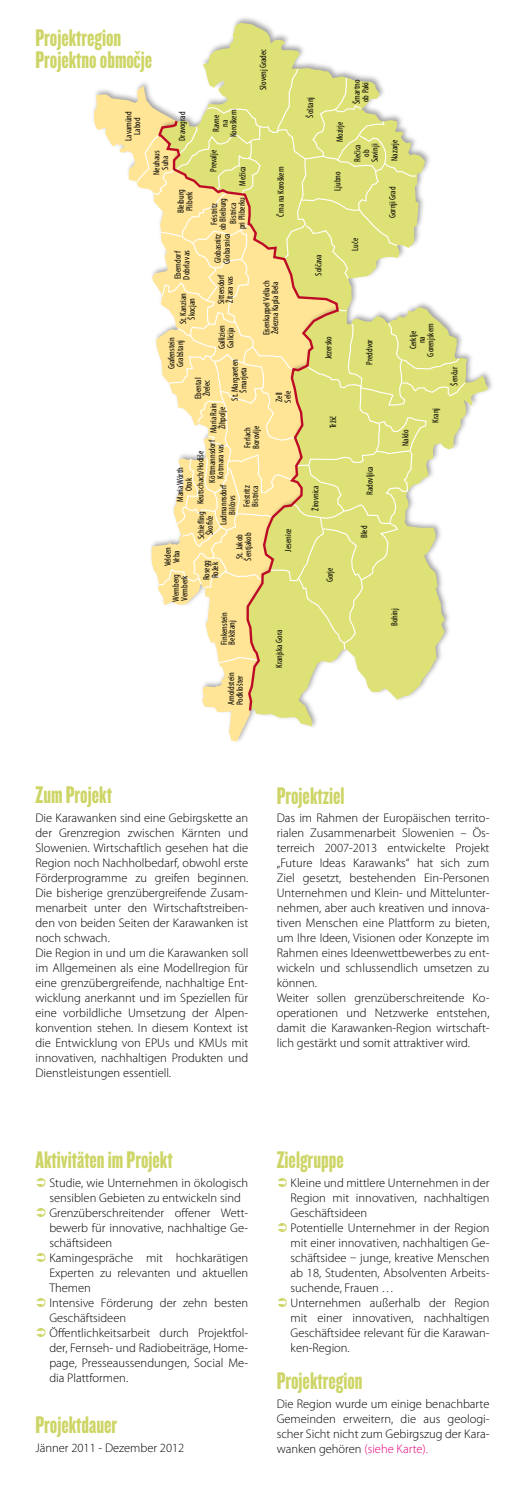
<style>
.page{position:relative;width:525px;height:1489px;background:#fff}
.page>*{position:absolute;margin:0;border:0;box-sizing:border-box;transform-origin:0 0}
.t1{font:25px/22.5px "Knockout HTF68 Full Featherwt";color:#cdd566}
.t2{font:300 12.5px/15px "Myriad Pro";color:#000}
.t3{font:condensed 9.12px/8.6px "Myriad Pro";color:#000}
.s1{color:#e2007a}
</style>
<div class="page">
<svg style="left:94px;top:89px;width:152px;height:652px"></svg>
<svg style="left:160px;top:23px;width:327px;height:703px"></svg>
<svg style="left:157px;top:650px;width:183px;height:63px"></svg>
<svg style="left:135px;top:67px;width:331px;height:583px"></svg>
<h1 class="t1" style="left:35px;top:27px;width:118px">Projektregion<br>Projektno obmoˇcje</h1>
<p class="t3" style="left:124px;top:141px;width:31px;text-align:center;rotate:-90deg">Lavamünd<br>Labod</p>
<p class="t3" style="left:177px;top:141px;width:30px;rotate:-90deg">Dravograd</p>
<p class="t3" style="left:211px;top:137px;width:29px;text-align:center;rotate:-90deg">Ravne<br>na<br>Koroškem</p>
<p class="t3" style="left:258px;top:90px;width:42px;rotate:-90deg">Slovenj Gradec</p>
<p class="t3" style="left:305px;top:117px;width:22px;rotate:-90deg">Šoštanj</p>
<p class="t3" style="left:352px;top:104px;width:26px;rotate:-90deg">Šmartno ob Paki</p>
<p class="t3" style="left:335px;top:142px;width:22px;rotate:-90deg">Mozirje</p>
<p class="t3" style="left:353px;top:162px;width:20px;text-align:center;rotate:-90deg">Rečica ob<br>Savinji</p>
<p class="t3" style="left:209px;top:172px;width:24px;rotate:-90deg">Prevalje</p>
<p class="t3" style="left:152px;top:175px;width:26px;text-align:center;rotate:-90deg">Neuhaus<br>Suha</p>
<p class="t3" style="left:238px;top:185px;width:21px;rotate:-90deg">Mežica</p>
<p class="t3" style="left:276px;top:216px;width:51px;rotate:-90deg">Črna na Koroškem</p>
<p class="t3" style="left:333px;top:191px;width:21px;rotate:-90deg">Ljubno</p>
<p class="t3" style="left:176px;top:213px;width:25px;rotate:-90deg">Bleiburg<br>Pliberk</p>
<p class="t3" style="left:173px;top:279px;width:31px;rotate:-90deg">Eberndorf<br>Dobrla vas</p>
<p class="t3" style="left:228px;top:229px;width:34px;text-align:center;rotate:-90deg">Bistrica<br>pri Pliberku</p>
<p class="t3" style="left:210px;top:230px;width:34px;text-align:center;rotate:-90deg">Feistritz<br>ob Bleiburg</p>
<p class="t3" style="left:213px;top:264px;width:32px;line-height:9.1px;rotate:-90deg">Globasnitz<br>Globasnica</p>
<p class="t3" style="left:350px;top:250px;width:14px;rotate:-90deg">Luče</p>
<p class="t3" style="left:314px;top:276px;width:23px;rotate:-90deg">Solčava</p>
<p class="t3" style="left:216px;top:304px;width:31px;rotate:-90deg">Sittersdorf<br>Žitara vas</p>
<p class="t3" style="left:217px;top:349px;width:26px;rotate:-90deg">Gallizien<br>Galicija</p>
<p class="t3" style="left:262px;top:335px;width:56px;rotate:-90deg">Eisenkappel Vellach<br>Železna Kapla Bela</p>
<p class="t3" style="left:178px;top:324px;width:32px;text-align:center;rotate:-90deg">St. Kanzian<br>Škocjan</p>
<p class="t3" style="left:167px;top:369px;width:34px;rotate:-90deg">Grafenstein<br>Grabštanj</p>
<p class="t3" style="left:324px;top:359px;width:25px;rotate:-90deg">Jezersko</p>
<p class="t3" style="left:365px;top:364px;width:27px;rotate:-90deg">Preddvor</p>
<p class="t3" style="left:230px;top:400px;width:43px;text-align:center;rotate:-90deg">St. Margareten<br>Šmarjeta</p>
<p class="t3" style="left:194px;top:399px;width:23px;rotate:-90deg">Ebental<br>Žrelec</p>
<p class="t3" style="left:274px;top:402px;width:13px;rotate:-90deg">Zell<br>Sele</p>
<p class="t3" style="left:209px;top:433px;width:31px;text-align:center;rotate:-90deg">Maria Rain<br>Žihpolje</p>
<p class="t3" style="left:328px;top:428px;width:14px;rotate:-90deg">Tržič</p>
<p class="t3" style="left:243px;top:449px;width:24px;rotate:-90deg">Ferlach<br>Borovlje</p>
<p class="t3" style="left:207px;top:482px;width:44px;text-align:center;rotate:-90deg">Köttmannsdorf<br>Kotmara vas</p>
<p class="t3" style="left:219px;top:525px;width:43px;text-align:center;rotate:-90deg">Ludmannsdorf<br>Bilčovs</p>
<p class="t3" style="left:196px;top:504px;width:55px;rotate:-90deg">Keutschach/Hodiše</p>
<p class="t3" style="left:365px;top:495px;width:30px;rotate:-90deg">Radovljica</p>
<p class="t3" style="left:175px;top:502px;width:36px;text-align:center;rotate:-90deg">Maria Wörth<br>Otok</p>
<p class="t3" style="left:242px;top:507px;width:24px;rotate:-90deg">Feistritz<br>Bistrica</p>
<p class="t3" style="left:311px;top:510px;width:27px;rotate:-90deg">Žirovnica</p>
<p class="t3" style="left:197px;top:539px;width:29px;text-align:center;rotate:-90deg">Schie ing<br>Ško če</p>
<p class="t3" style="left:284px;top:551px;width:25px;rotate:-90deg">Jesenice</p>
<p class="t3" style="left:359px;top:538px;width:14px;rotate:-90deg">Bled</p>
<p class="t3" style="left:235px;top:560px;width:29px;rotate:-90deg">St. Jakob<br>Šentjakob</p>
<p class="t3" style="left:163px;top:566px;width:21px;text-align:center;rotate:-90deg">Velden<br>Vrba</p>
<p class="t3" style="left:202px;top:580px;width:22px;rotate:-90deg">Rosegg<br>Rožek</p>
<p class="t3" style="left:325px;top:582px;width:16px;rotate:-90deg">Gorje</p>
<p class="t3" style="left:171px;top:602px;width:29px;rotate:-90deg">Wernberg<br>Vernberk</p>
<p class="t3" style="left:220px;top:644px;width:34px;line-height:7.8px;rotate:-90deg">Finkenstein<br>Bekštanj</p>
<p class="t3" style="left:226px;top:705px;width:34px;rotate:-90deg">Arnoldstein<br>Podklošter</p>
<p class="t3" style="left:274px;top:668px;width:40px;rotate:-90deg">Kranjska Gora</p>
<p class="t3" style="left:390px;top:161px;width:23px;rotate:-90deg">Nazarje</p>
<p class="t3" style="left:388px;top:218px;width:33px;rotate:-90deg">Gornji Grad</p>
<p class="t3" style="left:408px;top:356px;width:35px;text-align:center;rotate:-90deg">Cerklje<br>na<br>Gorenjskem</p>
<p class="t3" style="left:401px;top:446px;width:18px;rotate:-90deg">Naklo</p>
<p class="t3" style="left:431px;top:422px;width:16px;rotate:-90deg">Kranj</p>
<p class="t3" style="left:449px;top:386px;width:21px;rotate:-90deg">Šenčur</p>
<p class="t3" style="left:390px;top:626px;width:20px;rotate:-90deg">Bohinj</p>
<h1 class="t1" style="left:35px;top:784px;width:78px">Zum Projekt</h1>
<p class="t2" style="left:35px;top:810px;width:214px">Die Karawanken sind eine Gebirgskette an der Grenzregion zwischen Kärnten und Slowenien. Wirtschaftlich gesehen hat die Region noch Nachholbedarf, obwohl erste Förderprogramme zu greifen beginnen.<br>Die bisherige grenzübergreifende Zusam&shy;menarbeit unter den Wirtschaftstreiben&shy;den von beiden Seiten der Karawanken ist noch schwach.<br>Die Region in und um die Karawanken soll im Allgemeinen als eine Modellregion für eine grenzübergreifende, nachhaltige Ent&shy;wicklung anerkannt und im Speziellen für eine vorbildliche Umsetzung der Alpen&shy;konvention stehen. In diesem Kontext ist die Entwicklung von EPUs und KMUs mit innovativen, nachhaltigen Produkten und Dienstleistungen essentiell.</p>
<h1 class="t1" style="left:35px;top:1148px;width:139px">Aktivitäten im Projekt</h1>
<p class="t2" style="left:49px;top:1174px;width:200px">Studie, wie Unternehmen in ökologisch sensiblen Gebieten zu entwickeln sind<br>Grenzüberschreitender offener Wett&shy;bewerb für innovative, nachhaltige Ge&shy;schäftsideen<br>Kamingespräche mit hochkarätigen<br>Experten zu relevanten und aktuellen<br>Themen<br>Intensive Förderung der zehn besten<br>Geschäftsideen<br>Öffentlichkeitsarbeit durch Projektfol&shy;der, Fernseh- und Radiobeiträge, Home&shy;page, Presseaussendungen, Social Me&shy;dia Plattformen.</p>
<h1 class="t1" style="left:35px;top:1413px;width:83px">Projektdauer</h1>
<p class="t2" style="left:35px;top:1440px;width:150px">Jänner 2011 - Dezember 2012</p>
<h1 class="t1" style="left:276px;top:784px;width:69px">Projektziel</h1>
<p class="t2" style="left:276px;top:810px;width:214px">Das im Rahmen der Europäischen territo&shy;rialen Zusammenarbeit Slowenien – Ös&shy;terreich 2007-2013 entwickelte Projekt „Future Ideas Karawanks“ hat sich zum Ziel gesetzt, bestehenden Ein-Personen Unternehmen und Klein- und Mittelunter&shy;nehmen, aber auch kreativen und innova&shy;tiven Menschen eine Plattform zu bieten, um Ihre Ideen, Visionen oder Konzepte im Rahmen eines Ideenwettbewerbes zu ent&shy;wickeln und schlussendlich umsetzen zu können.<br>Weiter sollen grenzüberschreitende Ko&shy;operationen und Netzwerke entstehen, damit die Karawanken-Region wirtschaft&shy;lich gestärkt und somit attraktiver wird.</p>
<h1 class="t1" style="left:276px;top:1148px;width:69px">Zielgruppe</h1>
<p class="t2" style="left:290px;top:1174px;width:200px">Kleine und mittlere Unternehmen in der Region mit innovativen, nachhaltigen Geschäftsideen<br>Potentielle Unternehmer in der Region mit einer innovativen, nachhaltigen Ge&shy;schäftsidee – junge, kreative Menschen ab 18, Studenten, Absolventen Arbeits&shy;suchende, Frauen …<br>Unternehmen außerhalb der Region mit einer innovativen, nachhaltigen Geschäftsidee relevant für die Karawan&shy;ken-Region.</p>
<h1 class="t1" style="left:276px;top:1369px;width:87px">Projektregion</h1>
<p class="t2" style="left:276px;top:1395px;width:214px;text-align:justify">Die Region wurde um einige benachbarte Gemeinden erweitern, die aus geologi&shy;scher Sicht nicht zum Gebirgszug der Kara&shy;wanken gehören <span class="s1">(siehe Karte).</span></p>
</div>
